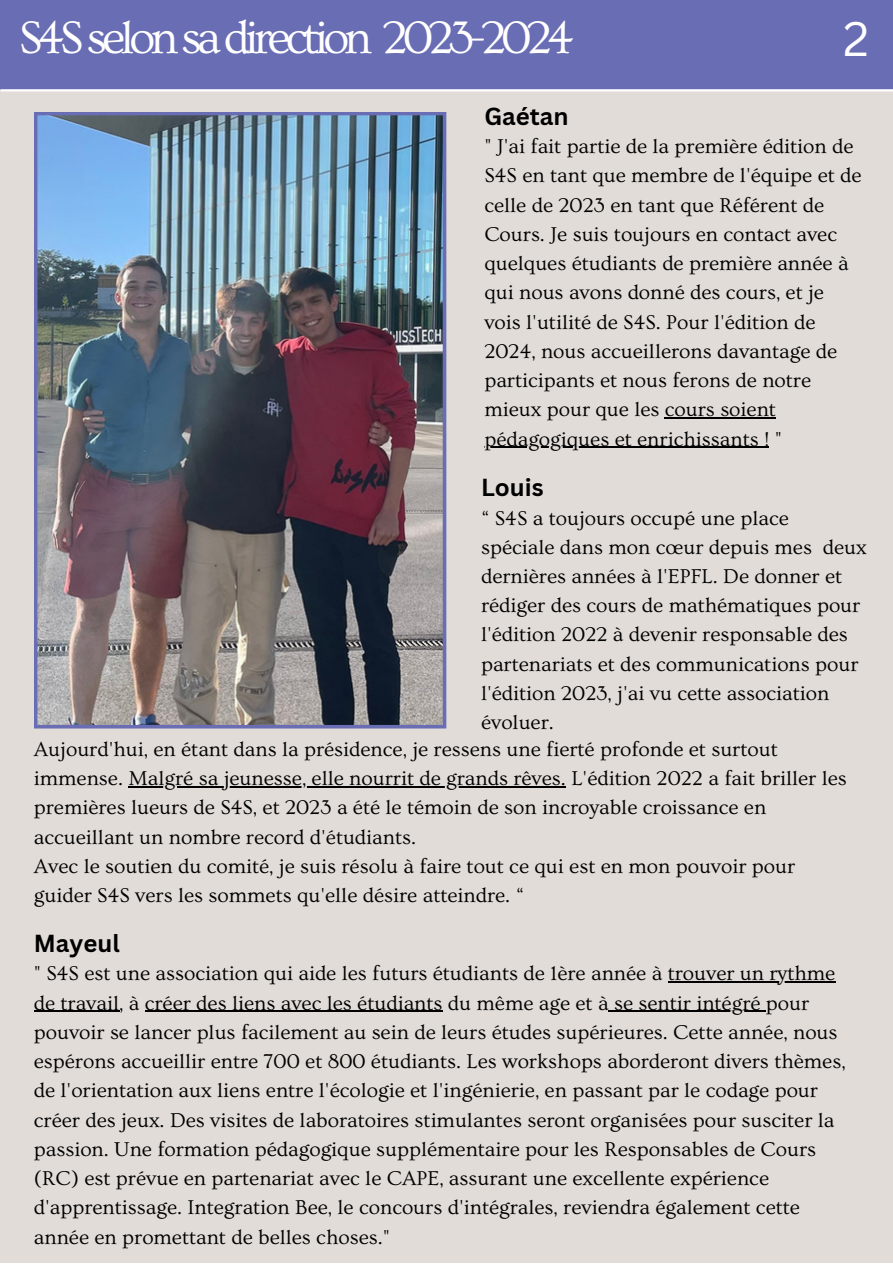
<style>
.page{position:relative;width:893px;height:1264px;background:#fff}
.page>*{position:absolute;margin:0;border:0;box-sizing:border-box;transform-origin:0 0}
.t1{font:48px "Ovo";letter-spacing:-.1em;color:#fff}
.t2{font:47.25px "Canva Sans";color:#fff}
.t3{font:700 24px "Canva Sans";color:#000}
.t4{font:21px/29.2px "Ovo";color:#000}
</style>
<div class="page">
<div style="left:0;top:0;width:892px;height:1262px;background:#e1dcd8"></div>
<div style="left:0;top:0;width:892px;height:90px;background:#696db4"></div>
<hr style="left:1px;top:89px;width:891px;height:2px;background:#fff">
<img style="left:34px;top:112px;width:412px;height:616px">
<hr style="left:667px;top:981px;width:168px;height:1px;background:#000">
<hr style="left:34px;top:1010px;width:85px;height:1px;background:#000">
<hr style="left:145px;top:1010px;width:297px;height:1px;background:#000">
<hr style="left:608px;top:1010px;width:157px;height:1px;background:#000">
<hr style="left:664px;top:417px;width:111px;height:1px;background:#000">
<hr style="left:484px;top:446px;width:285px;height:2px;background:#000">
<hr style="left:128px;top:786px;width:438px;height:1px;background:#000">
<p class="t1" style="left:19px;top:12px;width:557px">S4S selon sa direction 2023-2024</p>
<p class="t2" style="left:843px;top:6px;width:27px">2</p>
<p class="t3" style="left:484px;top:99px;width:86px">Gaétan</p>
<p class="t4" style="left:484px;top:132px;width:378px">" J'ai fait partie de la première édition de S4S en tant que membre de l'équipe et de celle de 2023 en tant que Référent de Cours. Je suis toujours en contact avec quelques étudiants de première année à qui nous avons donné des cours, et je vois l'utilité de S4S. Pour l'édition de 2024, nous accueillerons davantage de participants et nous ferons de notre mieux pour que les cours soient pédagogiques et enrichissants ! "</p>
<p class="t3" style="left:481px;top:471px;width:64px">Louis</p>
<p class="t4" style="left:481px;top:503px;width:387px">“ S4S a toujours occupé une place spéciale dans mon cœur depuis mes deux dernières années à l'EPFL. De donner et rédiger des cours de mathématiques pour l'édition 2022 à devenir responsable des partenariats et des communications pour l'édition 2023, j'ai vu cette association évoluer.</p>
<p class="t4" style="left:34px;top:734px;width:814px">Aujourd'hui, en étant dans la présidence, je ressens une fierté profonde et surtout immense. Malgré sa jeunesse, elle nourrit de grands rêves. L'édition 2022 a fait briller les premières lueurs de S4S, et 2023 a été le témoin de son incroyable croissance en accueillant un nombre record d'étudiants.</p>
<p class="t4" style="left:34px;top:851px;width:762px">Avec le soutien du comité, je suis résolu à faire tout ce qui est en mon pouvoir pour guider S4S vers les sommets qu'elle désire atteindre. “</p>
<p class="t3" style="left:34px;top:926px;width:87px">Mayeul</p>
<p class="t4" style="left:34px;top:959px;width:813px">" S4S est une association qui aide les futurs étudiants de 1ère année à trouver un rythme de travail, à créer des liens avec les étudiants du même age et à se sentir intégré pour pouvoir se lancer plus facilement au sein de leurs études supérieures. Cette année, nous espérons accueillir entre 700 et 800 étudiants. Les workshops aborderont divers thèmes, de l'orientation aux liens entre l'écologie et l'ingénierie, en passant par le codage pour créer des jeux. Des visites de laboratoires stimulantes seront organisées pour susciter la passion. Une formation pédagogique supplémentaire pour les Responsables de Cours (RC) est prévue en partenariat avec le CAPE, assurant une excellente expérience d'apprentissage. Integration Bee, le concours d'intégrales, reviendra également cette année en promettant de belles choses."</p>
</div>
